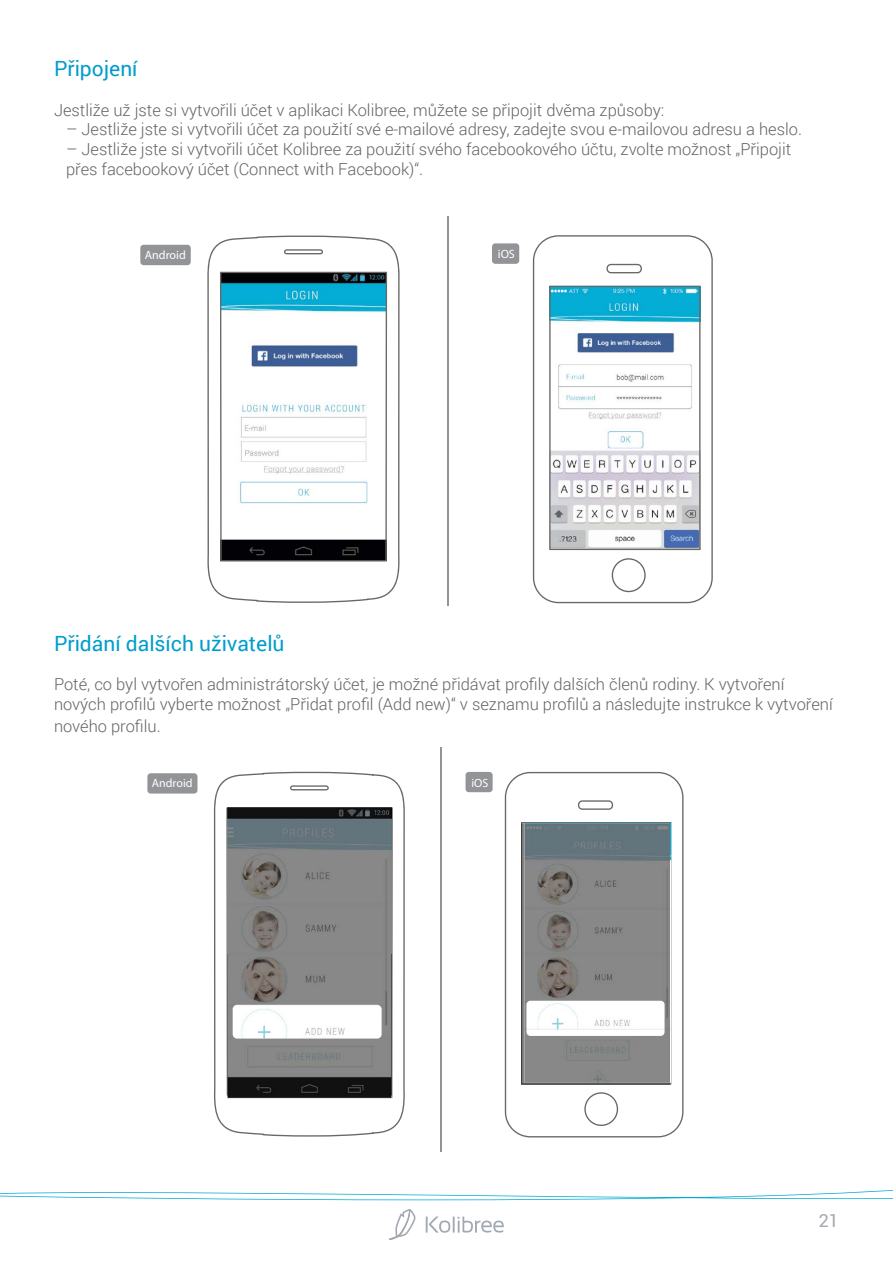
<style>
.page{position:relative;width:893px;height:1263px;background:#fff}
.page>*{position:absolute;margin:0;border:0;box-sizing:border-box;transform-origin:0 0}
.t1{font:21px "Roboto";color:#009dcc}
.t2{font:18px "Roboto";color:#a3a9b2}
.t3{font:300 16.5px/19.8px "Roboto";color:#636362}
.t4{font:700 12px "Roboto";color:#fff}
</style>
<div class="page">
<svg style="left:533px;top:235px;width:180px;height:368px"></svg>
<svg style="left:207px;top:236px;width:193px;height:367px"></svg>
<div style="left:492px;top:243px;width:27px;height:21px;background:#929497;border-radius:3px"></div>
<div style="left:140px;top:245px;width:51px;height:20px;background:#929497;border-radius:3px"></div>
<hr style="left:447px;top:216px;width:1px;height:389px;background:#929497">
<svg style="left:505px;top:772px;width:178px;height:365px"></svg>
<svg style="left:214px;top:772px;width:191px;height:364px"></svg>
<svg style="left:521px;top:823px;width:149px;height:262px"></svg>
<img style="left:524px;top:823px;width:146px;height:260px">
<img style="left:228px;top:808px;width:163px;height:290px">
<div style="left:466px;top:772px;width:27px;height:20px;background:#929497;border-radius:3px"></div>
<div style="left:148px;top:773px;width:49px;height:20px;background:#929497;border-radius:3px"></div>
<hr style="left:440px;top:748px;width:1px;height:404px;background:#929497">
<svg style="left:426px;top:1216px;width:78px;height:17px"></svg>
<svg style="left:389px;top:1209px;width:27px;height:31px"></svg>
<svg style="left:0;top:1190px;width:893px;height:10px"></svg>
<p class="t1" style="left:54px;top:54px;width:85px">Připojení</p>
<p class="t3" style="left:54px;top:99px;width:612px">Jestliže už jste si vytvořili účet v aplikaci Kolibree, můžete se připojit dvěma způsoby:</p>
<p class="t3" style="left:66px;top:119px;width:737px">– Jestliže jste si vytvořili účet za použití své e-mailové adresy, zadejte svou e-mailovou adresu a heslo.</p>
<p class="t3" style="left:66px;top:139px;width:727px">– Jestliže jste si vytvořili účet Kolibree za použití svého facebookového účtu, zvolte možnost „Připojit přes facebookový účet (Connect with Facebook)“.</p>
<p class="t4" style="left:145px;top:247px;width:42px">Android</p>
<p class="t4" style="left:498px;top:247px;width:19px">iOS</p>
<p class="t1" style="left:54px;top:628px;width:232px">Přidání dalších uživatelů</p>
<p class="t3" style="left:54px;top:674px;width:780px">Poté, co byl vytvořen administrátorský účet, je možné přidávat profily dalších členů rodiny. K vytvoření nových profilů vyberte možnost „Přidat profil (Add new)“ v seznamu profilů a následujte instrukce k vytvoření</p>
<p class="t3" style="left:54px;top:715px;width:108px">nového profilu.</p>
<p class="t4" style="left:152px;top:776px;width:42px">Android</p>
<p class="t4" style="left:471px;top:775px;width:18px">iOS</p>
<p class="t2" style="left:819px;top:1208px;width:22px">21</p>
</div>
